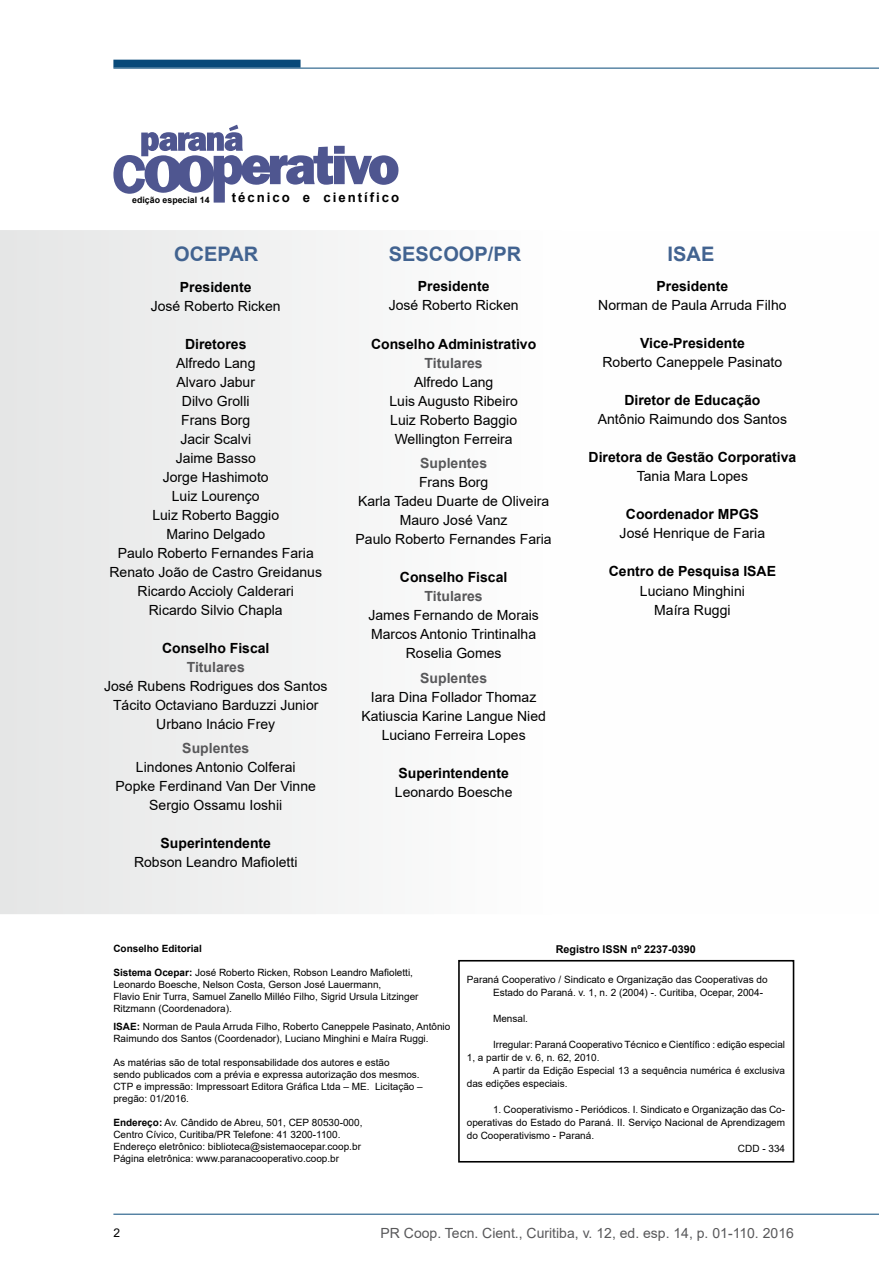
<style>
.page{position:relative;width:879px;height:1276px;background:#fff}
.page>*{position:absolute;margin:0;border:0;box-sizing:border-box;transform-origin:0 0}
.t1{font:700 20px "Arial";color:#426390}
.t2{font:14px/19px "Arial";color:#000;text-align:center}
.t3{font:700 14px "Arial";color:#000}
.t4{font:14px "Arial";color:#58585a}
.t5{font:700 14px "Arial";color:#58585a}
.t6{font:700 13.2px "Arial";letter-spacing:.15em;color:#000}
.t7{font:12px "Arial";color:#000}
.t8{font:700 10.8px "Arial";color:#000}
.t9{font:10px/12px "Arial";color:#000}
.t10{font:700 10px "Arial";color:#000}
.t11{font:700 8.8px "Arial";color:#000}
.s1{font-weight:700}
</style>
<div class="page">
<hr style="left:113px;top:1213px;width:766px;height:1px;background:#084979">
<hr style="left:113px;top:68px;width:766px;height:1px;background:#084979">
<div style="left:113px;top:60px;width:187px;height:8px;background:#084979;border:2px solid #084979"></div>
<div style="left:0;top:230px;width:345px;height:684px;background:#ededed"></div>
<div style="left:458px;top:960px;width:336px;height:202px;border:2px solid #000"></div>
<div style="left:334px;top:146px;width:11px;height:8px;background:#4f5690"></div>
<div style="left:334px;top:156px;width:11px;height:28px;background:#4f5690"></div>
<svg style="left:344px;top:155px;width:55px;height:30px"></svg>
<svg style="left:113px;top:125px;width:220px;height:78px"></svg>
<p class="t11" style="left:132px;top:193px;width:79px">edição especial 14</p>
<h3 class="t6" style="left:232px;top:188px;width:169px">técnico e científico</h3>
<h1 class="t1" style="left:174px;top:240px;width:86px">OCEPAR</h1>
<h1 class="t1" style="left:389px;top:240px;width:134px">SESCOOP/PR</h1>
<h1 class="t1" style="left:667px;top:240px;width:48px">ISAE</h1>
<h2 class="t3" style="left:180px;top:277px;width:73px">Presidente</h2>
<h2 class="t2" style="left:151px;top:296px;width:131px">José Roberto Ricken</h2>
<h2 class="t3" style="left:185px;top:334px;width:63px">Diretores</h2>
<p class="t2" style="left:110px;top:353px;width:214px">Alfredo Lang<br>Alvaro Jabur<br>Dilvo Grolli<br>Frans Borg<br>Jacir Scalvi<br>Jaime Basso<br>Jorge Hashimoto<br>Luiz Lourenço<br>Luiz Roberto Baggio<br>Marino Delgado<br>Paulo Roberto Fernandes Faria<br>Renato João de Castro Greidanus<br>Ricardo Accioly Calderari<br>Ricardo Silvio Chapla</p>
<h2 class="t3" style="left:162px;top:638px;width:109px">Conselho Fiscal</h2>
<h2 class="t5" style="left:187px;top:657px;width:60px">Titulares</h2>
<h2 class="t2" style="left:104px;top:676px;width:225px">José Rubens Rodrigues dos Santos<br>Tácito Octaviano Barduzzi Junior<br>Urbano Inácio Frey</h2>
<h2 class="t5" style="left:182px;top:738px;width:68px">Suplentes</h2>
<h2 class="t2" style="left:116px;top:758px;width:202px">Lindones Antonio Colferai<br>Popke Ferdinand Van Der Vinne<br>Sergio Ossamu Ioshii</h2>
<h2 class="t3" style="left:161px;top:833px;width:112px">Superintendente</h2>
<h2 class="t2" style="left:134px;top:853px;width:165px">Robson Leandro Mafioletti</h2>
<h2 class="t3" style="left:656px;top:277px;width:73px">Presidente</h2>
<h2 class="t2" style="left:598px;top:296px;width:190px">Norman de Paula Arruda Filho</h2>
<h2 class="t3" style="left:640px;top:334px;width:106px">Vice-Presidente</h2>
<h2 class="t2" style="left:602px;top:353px;width:181px">Roberto Caneppele Pasinato</h2>
<h2 class="t3" style="left:624px;top:391px;width:138px">Diretor de Educação</h2>
<h2 class="t2" style="left:598px;top:410px;width:191px">Antônio Raimundo dos Santos</h2>
<h2 class="t3" style="left:588px;top:448px;width:209px">Diretora de Gestão Corporativa</h2>
<h2 class="t2" style="left:637px;top:467px;width:113px">Tania Mara Lopes</h2>
<h2 class="t3" style="left:626px;top:505px;width:135px">Coordenador MPGS</h2>
<h2 class="t2" style="left:619px;top:524px;width:147px">José Henrique de Faria</h2>
<h2 class="t3" style="left:609px;top:562px;width:169px">Centro de Pesquisa ISAE</h2>
<h2 class="t2" style="left:640px;top:581px;width:107px">Luciano Minghini<br>Maíra Ruggi</h2>
<h2 class="t3" style="left:418px;top:277px;width:73px">Presidente</h2>
<h2 class="t2" style="left:389px;top:296px;width:131px">José Roberto Ricken</h2>
<h2 class="t3" style="left:371px;top:334px;width:167px">Conselho Administrativo</h2>
<h2 class="t5" style="left:425px;top:353px;width:60px">Titulares</h2>
<h2 class="t2" style="left:389px;top:372px;width:130px">Alfredo Lang<br>Luis Augusto Ribeiro<br>Luiz Roberto Baggio<br>Wellington Ferreira</h2>
<h2 class="t5" style="left:420px;top:453px;width:68px">Suplentes</h2>
<h2 class="t2" style="left:355px;top:473px;width:198px">Frans Borg<br>Karla Tadeu Duarte de Oliveira<br>Mauro José Vanz<br>Paulo Roberto Fernandes Faria</h2>
<h2 class="t3" style="left:400px;top:567px;width:109px">Conselho Fiscal</h2>
<h2 class="t5" style="left:425px;top:586px;width:60px">Titulares</h2>
<h2 class="t2" style="left:368px;top:606px;width:172px">James Fernando de Morais<br>Marcos Antonio Trintinalha<br>Roselia Gomes</h2>
<h2 class="t5" style="left:420px;top:668px;width:68px">Suplentes</h2>
<h2 class="t2" style="left:361px;top:687px;width:186px">Iara Dina Follador Thomaz<br>Katiuscia Karine Langue Nied<br>Luciano Ferreira Lopes</h2>
<h2 class="t3" style="left:398px;top:763px;width:112px">Superintendente</h2>
<h2 class="t2" style="left:395px;top:782px;width:119px">Leonardo Boesche</h2>
<p class="t10" style="left:113px;top:942px;width:90px">Conselho Editorial</p>
<p class="t9" style="left:113px;top:967px;width:307px"><span class="s1">Sistema Ocepar:</span> José Roberto Ricken, Robson Leandro Mafioletti, Leonardo Boesche, Nelson Costa, Gerson José Lauermann,<br>Flavio Enir Turra, Samuel Zanello Milléo Filho, Sigrid Ursula Litzinger Ritzmann (Coordenadora).</p>
<p class="t9" style="left:113px;top:1020px;width:338px"><span class="s1">ISAE:</span> Norman de Paula Arruda Filho, Roberto Caneppele Pasinato, Antônio<br>Raimundo dos Santos (Coordenador), Luciano Minghini e Maíra Ruggi.</p>
<p class="t9" style="left:113px;top:1056px;width:311px">As matérias são de total responsabilidade dos autores e estão<br>sendo publicados com a prévia e expressa autorização dos mesmos.<br>CTP e impressão: Impressoart Editora Gráfica Ltda – ME. Licitação – pregão: 01/2016.</p>
<p class="t9" style="left:113px;top:1116px;width:251px"><span class="s1">Endereço:</span> Av. Cândido de Abreu, 501, CEP 80530-000, Centro Cívico, Curitiba/PR Telefone: 41 3200-1100.<br>Endereço eletrônico: biblioteca@sistemaocepar.coop.br Página eletrônica: www.paranacooperativo.coop.br</p>
<p class="t8" style="left:556px;top:941px;width:141px">Registro ISSN nº 2237-0390</p>
<p class="t9" style="left:493px;top:972px;width:276px;line-height:13px;text-indent:-26px">Paraná Cooperativo / Sindicato e Organização das Cooperativas do<br>Estado do Paraná. v. 1, n. 2 (2004) -. Curitiba, Ocepar, 2004-</p>
<p class="t9" style="left:493px;top:1012px;width:37px">Mensal.</p>
<p class="t9" style="left:467px;top:1037px;width:320px;line-height:13px;text-indent:26px">Irregular: Paraná Cooperativo Técnico e Científico : edição especial<br>1, a partir de v. 6, n. 62, 2010.</p>
<p class="t9" style="left:467px;top:1063px;width:320px;line-height:13px;text-indent:26px">A partir da Edição Especial 13 a sequência numérica é exclusiva das edições especiais.</p>
<p class="t9" style="left:493px;top:1103px;width:294px">1. Cooperativismo - Periódicos. I. Sindicato e Organização das Co-</p>
<p class="t9" style="left:467px;top:1116px;width:320px">operativas do Estado do Paraná. II. Serviço Nacional de Aprendizagem</p>
<p class="t9" style="left:467px;top:1129px;width:129px">do Cooperativismo - Paraná.</p>
<p class="t9" style="left:738px;top:1142px;width:49px">CDD - 334</p>
<p class="t7" style="left:113px;top:1224px;width:8px">2</p>
<h2 class="t4" style="left:380px;top:1223px;width:415px">PR Coop. Tecn. Cient., Curitiba, v. 12, ed. esp. 14, p. 01-110. 2016</h2>
</div>
